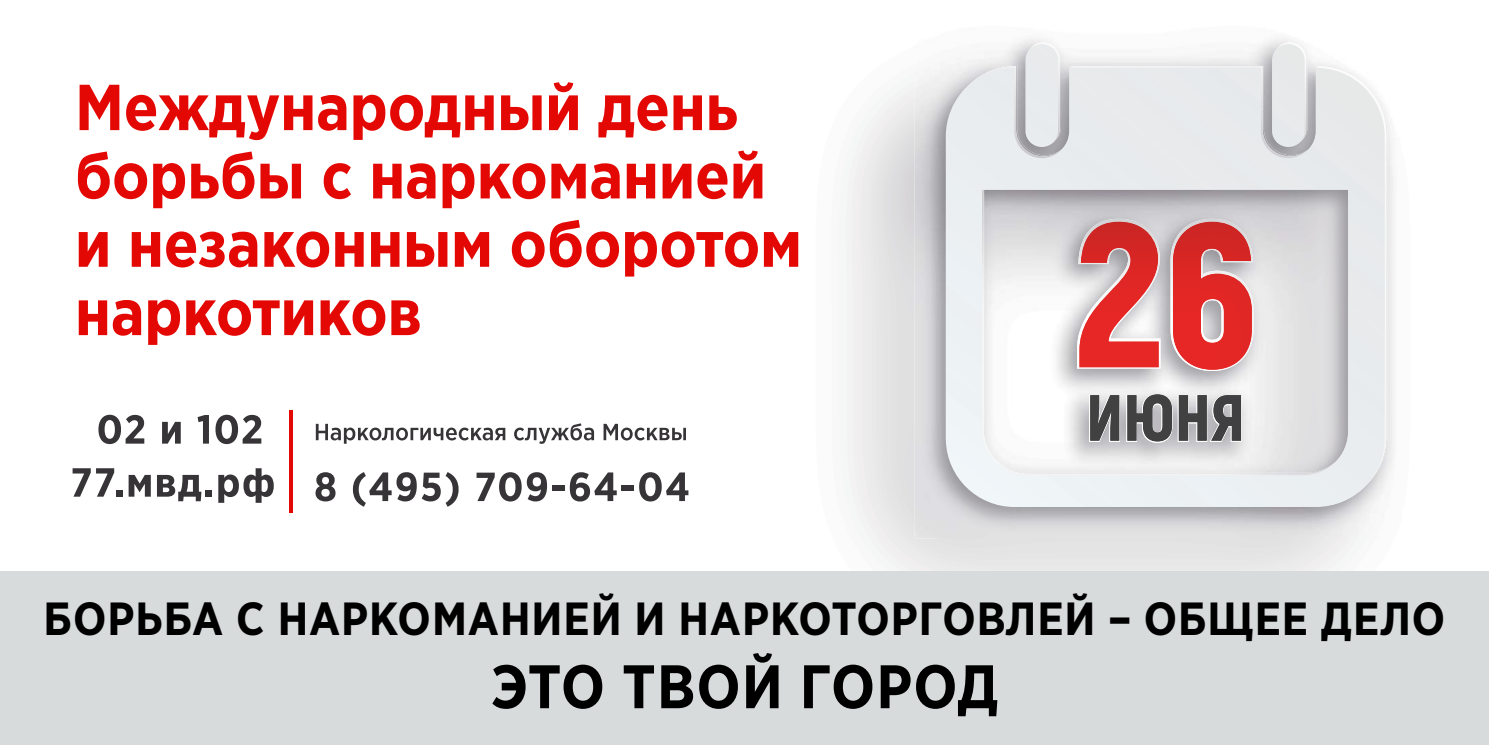
<style>
.page{position:relative;width:1489px;height:745px;background:#fff}
.page>*{position:absolute;margin:0;border:0;box-sizing:border-box;transform-origin:0 0}
.t1{font:700 64.75px/68.2px "Gotham Pro Narrow";color:#e40804}
.t2{font:700 61.25px "Gotham Pro Narrow";letter-spacing:.02em;color:#000}
.t3{font:700 46.38px "Gotham Pro Narrow";letter-spacing:.02em;color:#000}
</style>
<div class="page">
<img style="left:914px;top:119px;width:48px;height:419px">
<img style="left:1386px;top:158px;width:1px;height:326px">
<img style="left:1384px;top:212px;width:2px;height:290px">
<svg style="left:945px;top:68px;width:439px;height:438px;background:#e4e7e9"></svg>
<svg style="left:970px;top:178px;width:389px;height:308px"></svg>
<svg style="left:1271px;top:41px;width:36px;height:106px;background:#e3e4e6"></svg>
<svg style="left:1025px;top:41px;width:35px;height:106px;background:#e5e7e9"></svg>
<hr style="left:289px;top:410px;width:4px;height:102px;background:#e40804">
<svg style="left:316px;top:423px;width:189px;height:20px"></svg>
<svg style="left:514px;top:423px;width:80px;height:20px"></svg>
<svg style="left:603px;top:423px;width:83px;height:17px"></svg>
<svg style="left:315px;top:472px;width:20px;height:29px"></svg>
<svg style="left:353px;top:472px;width:105px;height:34px"></svg>
<svg style="left:476px;top:472px;width:45px;height:29px"></svg>
<svg style="left:527px;top:472px;width:20px;height:29px"></svg>
<div style="left:552px;top:485px;width:12px;height:6px;background:#373437"></div>
<svg style="left:569px;top:472px;width:47px;height:29px"></svg>
<div style="left:621px;top:485px;width:13px;height:6px;background:#373437"></div>
<svg style="left:639px;top:472px;width:49px;height:29px"></svg>
<svg style="left:98px;top:414px;width:46px;height:30px"></svg>
<svg style="left:162px;top:421px;width:19px;height:22px"></svg>
<svg style="left:197px;top:415px;width:12px;height:28px"></svg>
<svg style="left:215px;top:414px;width:46px;height:30px"></svg>
<svg style="left:73px;top:468px;width:49px;height:28px"></svg>
<svg style="left:129px;top:474px;width:22px;height:22px"></svg>
<svg style="left:157px;top:474px;width:55px;height:27px"></svg>
<svg style="left:218px;top:468px;width:56px;height:34px"></svg>
<div style="left:0;top:571px;width:1488px;height:173px;background:#d8dbdc"></div>
<p class="t1" style="left:75px;top:71px;width:728px">Международный день борьбы с наркоманией и незаконным оборотом наркотиков</p>
<p class="t3" style="left:44px;top:591px;width:1402px">БОРЬБА С НАРКОМАНИЕЙ И НАРКОТОРГОВЛЕЙ – ОБЩЕЕ ДЕЛО</p>
<p class="t2" style="left:490px;top:651px;width:509px">ЭТО ТВОЙ ГОРОД</p>
</div>
